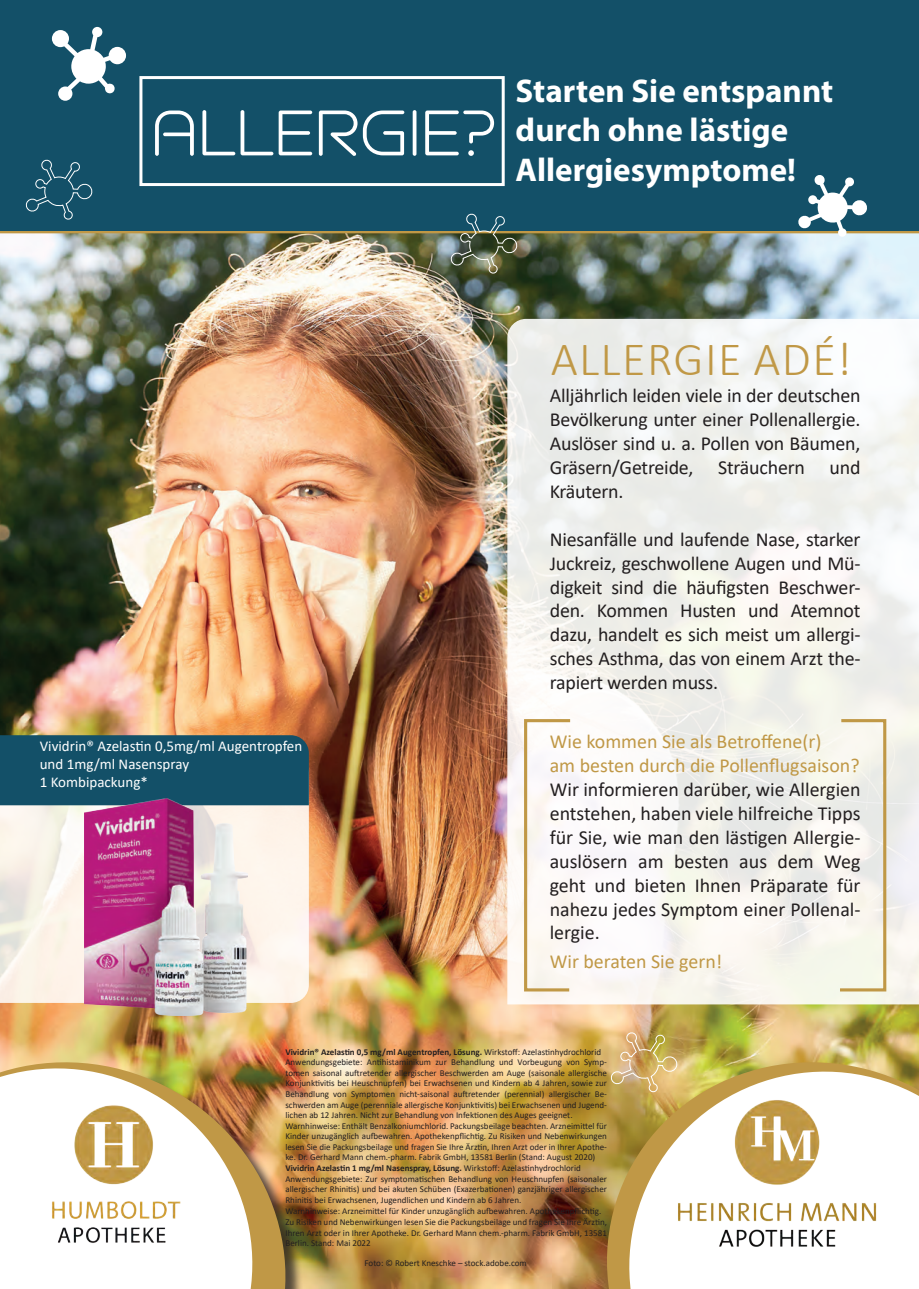
<style>
.page{position:relative;width:919px;height:1289px;background:#fff}
.page>*{position:absolute;margin:0;border:0;box-sizing:border-box;transform-origin:0 0}
.t1{font:300 70.5px "Omnium Wide";color:#fff}
.t2{font:300 48px "Calibri";letter-spacing:.03em;color:#c09846}
.t3{font:33px/39.6px "Myriad Variable Concept";color:#fff}
.t4{font:19.95px/23.9px "Calibri";letter-spacing:-.01em;color:#231f20;text-align:justify}
.t5{font:19.95px/23.9px "Calibri";color:#c09846}
.t6{font:15px/18px "Calibri";color:#fff}
.t7{font:9px/10.6px "Calibri";color:#231f20}
.s1{font-weight:700}
</style>
<div class="page">
<img style="left:0;top:233px;width:918px;height:1055px">
<svg style="left:506px;top:318px;width:412px;height:687px"></svg>
<svg style="left:522px;top:717px;width:51px;height:276px"></svg>
<svg style="left:836px;top:717px;width:51px;height:276px"></svg>
<svg style="left:609px;top:1030px;width:70px;height:2px"></svg>
<img style="left:577px;top:1032px;width:341px;height:256px">
<svg style="left:601px;top:1044px;width:317px;height:244px"></svg>
<img style="left:660px;top:1095px;width:232px;height:155px">
<hr style="left:0;top:230px;width:918px;height:3px;background:#c09846">
<svg style="left:0;top:805px;width:309px;height:197px;fill:#fdf4ea"></svg>
<div style="left:0;top:735px;width:309px;height:70px;background:#135068"></div>
<img style="left:85px;top:798px;width:163px;height:217px">
<img style="left:0;top:1032px;width:315px;height:256px">
<img style="left:0;top:1040px;width:280px;height:248px">
<img style="left:21px;top:1095px;width:207px;height:157px">
<div style="left:0;top:0;width:918px;height:230px;background:#135068"></div>
<svg style="left:52px;top:27px;width:74px;height:74px"></svg>
<svg style="left:25px;top:159px;width:68px;height:61px"></svg>
<div style="left:139px;top:76px;width:365px;height:110px;border:3px solid #fff"></div>
<svg style="left:449px;top:213px;width:70px;height:61px"></svg>
<svg style="left:797px;top:175px;width:71px;height:62px"></svg>
<h1 class="t1" style="left:151px;top:90px;width:346px">ALLERGIE?</h1>
<h3 class="t3" style="left:515px;top:71px;width:319px">Starten Sie entspannt durch ohne lästige<br>Allergiesymptome!</h3>
<h3 class="t6" style="left:40px;top:737px;width:264px">Vividrin® Azelastin 0,5mg/ml Augentropfen und 1mg/ml Nasenspray<br>1 Kombipackung*</h3>
<h2 class="t2" style="left:550px;top:329px;width:303px">ALLERGIE ADÉ!</h2>
<h3 class="t4" style="left:549px;top:383px;width:312px">Alljährlich leiden viele in der deutschen Bevölkerung unter einer Pollenallergie.<br>Auslöser sind u. a. Pollen von Bäumen, Gräsern/Getreide, Sträuchern und Kräutern.</h3>
<p class="t4" style="left:549px;top:526px;width:312px">Niesanfälle und laufende Nase, starker Juckreiz, geschwollene Augen und Mü&shy;digkeit sind die häufigsten Beschwer&shy;den. Kommen Husten und Atemnot dazu, handelt es sich meist um allergi&shy;sches Asthma, das von einem Arzt the&shy;rapiert werden muss.</p>
<h3 class="t5" style="left:549px;top:729px;width:311px">Wie kommen Sie als Betroffene(r)<br>am besten durch die Pollenflugsaison?</h3>
<h3 class="t4" style="left:549px;top:777px;width:312px">Wir informieren darüber, wie Allergien entstehen, haben viele hilfreiche Tipps für Sie, wie man den lästigen Allergie&shy;auslösern am besten aus dem Weg geht und bieten Ihnen Präparate für nahezu jedes Symptom einer Pollenal&shy;lergie.</h3>
<h3 class="t5" style="left:549px;top:948px;width:174px">Wir beraten Sie gern!</h3>
<p class="t7" style="left:285px;top:1046px;width:323px"><span class="s1">Vividrin® Azelastin 0,5 mg/ml Augentropfen, Lösung.</span> Wirkstoff: Azelastinhydrochlorid Anwendungsgebiete: Antihistaminikum zur Behandlung und Vorbeugung von Symp&shy;tomen saisonal auftretender allergischer Beschwerden am Auge (saisonale allergische Konjunktivitis bei Heuschnupfen) bei Erwachsenen und Kindern ab 4 Jahren, sowie zur Behandlung von Symptomen nicht-saisonal auftretender (perennial) allergischer Be&shy;schwerden am Auge (perenniale allergische Konjunktivitis) bei Erwachsenen und Jugend&shy;lichen ab 12 Jahren. Nicht zur Behandlung von Infektionen des Auges geeignet.<br>Warnhinweise: Enthält Benzalkoniumchlorid. Packungsbeilage beachten. Arzneimittel für Kinder unzugänglich aufbewahren. Apothekenpflichtig. Zu Risiken und Nebenwirkungen lesen Sie die Packungsbeilage und fragen Sie Ihre Ärztin, Ihren Arzt oder in Ihrer Apothe&shy;ke. Dr. Gerhard Mann chem.-pharm. Fabrik GmbH, 13581 Berlin (Stand: August 2020)<br><span class="s1">Vividrin Azelastin 1 mg/ml Nasenspray, Lösung.</span> Wirkstoff: Azelastinhydrochlorid Anwendungsgebiete: Zur symptomatischen Behandlung von Heuschnupfen (saisonaler allergischer Rhinitis) und bei akuten Schüben (Exazerbationen) ganzjähriger allergischer Rhinitis bei Erwachsenen, Jugendlichen und Kindern ab 6 Jahren.<br>Warnhinweise: Arzneimittel für Kinder unzugänglich aufbewahren. Apothekenpflichtig.<br>Zu Risiken und Nebenwirkungen lesen Sie die Packungsbeilage und fragen Sie Ihre Ärztin, Ihren Arzt oder in Ihrer Apotheke. Dr. Gerhard Mann chem.-pharm. Fabrik GmbH, 13581<br>Berlin. Stand: Mai 2022</p>
<p class="t7" style="left:364px;top:1257px;width:164px">Foto: © Robert Kneschke – stock.adobe.com</p>
</div>
